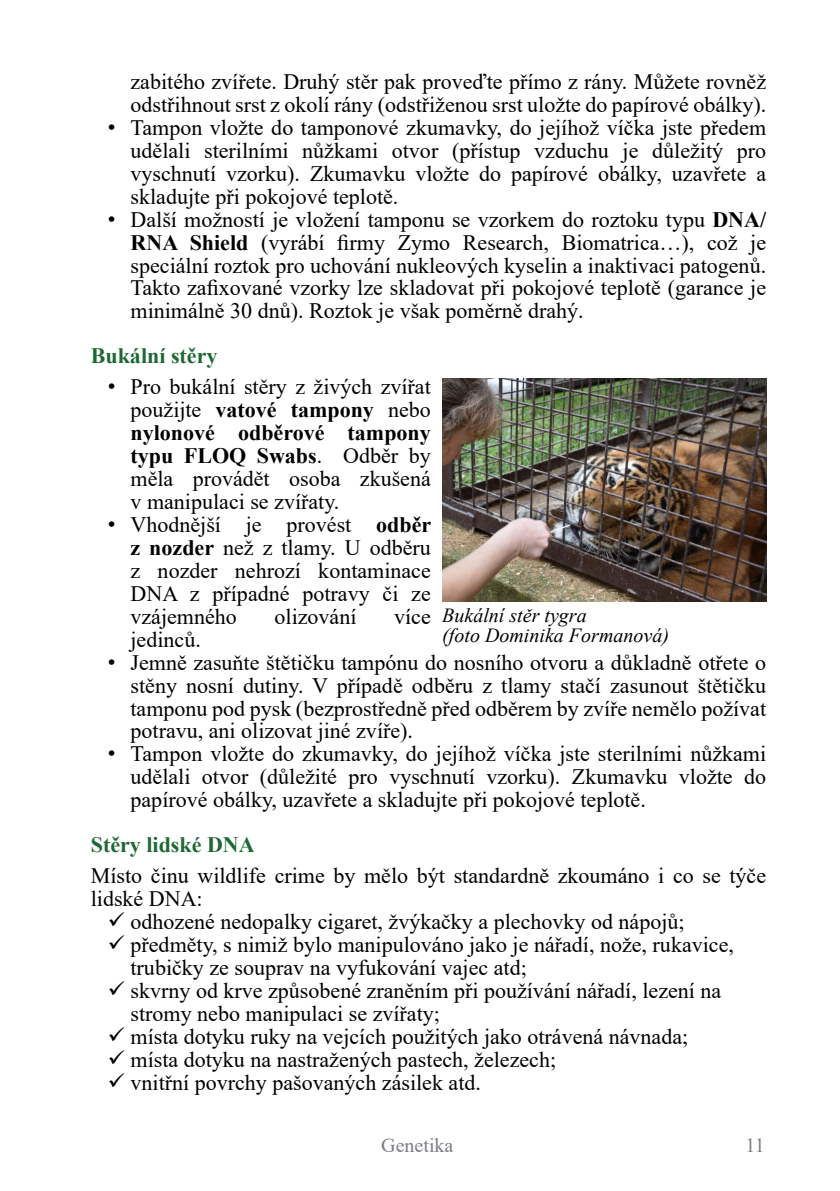
<style>
.page{position:relative;width:840px;height:1191px;background:#fff}
.page>*{position:absolute;margin:0;border:0;box-sizing:border-box;transform-origin:0 0}
.t1{font:22px/23px "Times New Roman";color:#000;text-align:justify}
.t2{font:700 22px "Times New Roman";color:#1e6835}
.t3{font:italic 20px/20.8px "Times New Roman";color:#000}
.t4{font:20px "Times New Roman";color:#7c7d82}
.s1{font-family:"Arial"}
.s2{font-weight:700}
</style>
<div class="page">
<img style="left:442px;top:378px;width:323px;height:223px">
<p class="t1" style="left:130px;top:72px;width:636px">zabitého zvířete. Druhý stěr pak proveďte přímo z rány. Můžete rovněž odstřihnout srst z okolí rány (odstřiženou srst uložte do papírové obálky).</p>
<p class="t1" style="left:130px;top:118px;width:636px;text-indent:-23px"><span class="s1">•</span> Tampon vložte do tamponové zkumavky, do jejíhož víčka jste předem udělali sterilními nůžkami otvor (přístup vzduchu je důležitý pro vyschnutí vzorku). Zkumavku vložte do papírové obálky, uzavřete a skladujte při pokojové teplotě.</p>
<p class="t1" style="left:130px;top:210px;width:636px;text-indent:-23px"><span class="s1">•</span> Další možností je vložení tamponu se vzorkem do roztoku typu <span class="s2">DNA/ RNA Shield</span> (vyrábí firmy Zymo Research, Biomatrica…), což je speciální roztok pro uchování nukleových kyselin a inaktivaci patogenů.<br>Takto zafixované vzorky lze skladovat při pokojové teplotě (garance je minimálně 30 dnů). Roztok je však poměrně drahý.</p>
<p class="t2" style="left:91px;top:348px;width:128px">Bukální stěry</p>
<p class="t1" style="left:130px;top:377px;width:301px;text-indent:-23px"><span class="s1">•</span> Pro bukální stěry z živých zvířat použĳte <span class="s2">vatové tampony</span> nebo <span class="s2">nylonové odběrové tampony typu FLOQ Swabs</span>. Odběr by měla provádět osoba zkušená v manipulaci se zvířaty.</p>
<p class="t1" style="left:130px;top:515px;width:302px;text-indent:-23px"><span class="s1">•</span> Vhodnější je provést <span class="s2">odběr z nozder</span> než z tlamy. U odběru z nozder nehrozí kontaminace DNA z případné potravy či ze vzájemného</p>
<p class="t3" style="left:442px;top:606px;width:228px">Bukální stěr tygra<br>(foto Dominika Formanová)</p>
<p class="t1" style="left:274px;top:607px;width:83px">olizování</p>
<p class="t1" style="left:394px;top:607px;width:38px">více</p>
<p class="t1" style="left:130px;top:630px;width:72px">jedinců.</p>
<p class="t1" style="left:130px;top:653px;width:636px;text-indent:-23px"><span class="s1">•</span> Jemně zasuňte štětičku tampónu do nosního otvoru a důkladně otřete o stěny nosní dutiny. V případě odběru z tlamy stačí zasunout štětičku tamponu pod pysk (bezprostředně před odběrem by zvíře nemělo požívat potravu, ani olizovat jiné zvíře).</p>
<p class="t1" style="left:130px;top:744px;width:636px;text-indent:-23px"><span class="s1">•</span> Tampon vložte do zkumavky, do jejíhož víčka jste sterilními nůžkami udělali otvor (důležité pro vyschnutí vzorku). Zkumavku vložte do papírové obálky, uzavřete a skladujte při pokojové teplotě.</p>
<p class="t2" style="left:91px;top:837px;width:165px">Stěry lidské DNA</p>
<p class="t1" style="left:91px;top:866px;width:676px">Místo činu wildlife crime by mělo být standardně zkoumáno i co se týče</p>
<p class="t1" style="left:91px;top:889px;width:113px">lidské DNA:</p>
<p class="t1" style="left:130px;top:912px;width:555px">odhozené nedopalky cigaret, žvýkačky a plechovky od nápojů;</p>
<p class="t1" style="left:130px;top:935px;width:604px">předměty, s nimiž bylo manipulováno jako je nářadí, nože, rukavice,</p>
<p class="t1" style="left:130px;top:958px;width:397px">trubičky ze souprav na vyfukování vajec atd;</p>
<p class="t1" style="left:130px;top:981px;width:592px">skvrny od krve způsobené zraněním při používání nářadí, lezení na</p>
<p class="t1" style="left:130px;top:1004px;width:311px">stromy nebo manipulaci se zvířaty;</p>
<p class="t1" style="left:130px;top:1027px;width:559px">místa dotyku ruky na vejcích použitých jako otrávená návnada;</p>
<p class="t1" style="left:130px;top:1050px;width:427px">místa dotyku na nastražených pastech, železech;</p>
<p class="t1" style="left:130px;top:1073px;width:352px">vnitřní povrchy pašovaných zásilek atd.</p>
<p class="t4" style="left:381px;top:1138px;width:74px">Genetika</p>
<p class="t4" style="left:745px;top:1138px;width:21px">11</p>
</div>
